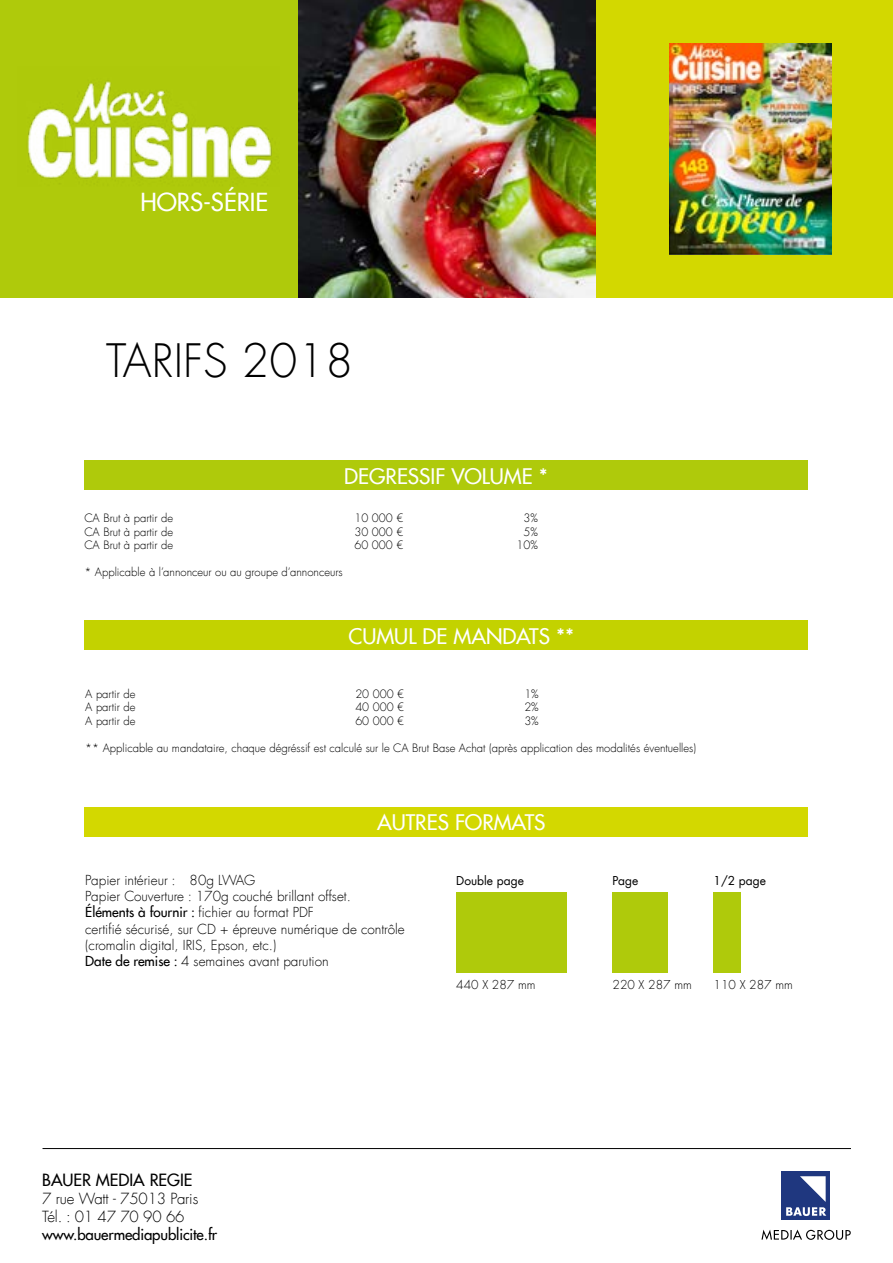
<style>
.page{position:relative;width:893px;height:1263px;background:#fff}
.page>*{position:absolute;margin:0;border:0;box-sizing:border-box;transform-origin:0 0}
.t1{font:300 45px "Futura Com";color:#000}
.t2{font:500 24.3px "Futura Com";color:#fff}
.t3{font:500 21px "Futura Com";color:#fff}
.t4{font:500 16.5px "Futura Com";color:#000}
.t5{font:300 15px/18px "Futura Com";letter-spacing:-.01em;color:#000}
.t6{font:500 15px "Futura Com";letter-spacing:-.01em;color:#000}
.t7{font:300 13.5px/16.2px "Futura Com";color:#000}
.t8{font:300 12px "Futura Com";color:#000}
.t9{font:12px "Futura Com";color:#000}
.t10{font:300 11.25px "Futura Com";color:#000}
.s1{font-weight:500}
</style>
<div class="page">
<div style="left:0;top:0;width:298px;height:298px;background:#afca0b"></div>
<div style="left:595px;top:0;width:298px;height:298px;background:#d3d800"></div>
<img style="left:669px;top:43px;width:162px;height:211px">
<svg style="left:761px;top:1229px;width:90px;height:11px"></svg>
<div style="left:781px;top:1171px;width:49px;height:49px;background:#1f377f"></div>
<svg style="left:786px;top:1176px;width:40px;height:40px"></svg>
<hr style="left:43px;top:1148px;width:808px;height:1px;background:#000">
<img style="left:27px;top:80px;width:245px;height:99px">
<img style="left:298px;top:0;width:297px;height:298px">
<div style="left:84px;top:460px;width:724px;height:30px;background:#afca0b"></div>
<div style="left:84px;top:807px;width:724px;height:30px;background:#d3d800"></div>
<div style="left:84px;top:620px;width:724px;height:30px;background:#c3d200"></div>
<div style="left:456px;top:892px;width:111px;height:80px;background:#afca0b"></div>
<div style="left:613px;top:892px;width:55px;height:80px;background:#afca0b"></div>
<div style="left:714px;top:892px;width:27px;height:80px;background:#afca0b"></div>
<h2 class="t2" style="left:140px;top:184px;width:129px">HORS-SÉRIE</h2>
<h1 class="t1" style="left:106px;top:331px;width:248px">TARIFS 2018</h1>
<h3 class="t3" style="left:344px;top:460px;width:205px">DEGRESSIF VOLUME *</h3>
<p class="t10" style="left:84px;top:511px;width:90px">CA Brut à partir de</p>
<p class="t10" style="left:354px;top:511px;width:50px">10 000 €</p>
<p class="t10" style="left:523px;top:511px;width:16px">3%</p>
<p class="t10" style="left:84px;top:524px;width:90px">CA Brut à partir de</p>
<p class="t10" style="left:354px;top:524px;width:50px">30 000 €</p>
<p class="t10" style="left:523px;top:524px;width:16px">5%</p>
<p class="t10" style="left:84px;top:538px;width:90px">CA Brut à partir de</p>
<p class="t10" style="left:354px;top:538px;width:50px">60 000 €</p>
<p class="t10" style="left:516px;top:538px;width:23px">10%</p>
<p class="t10" style="left:84px;top:565px;width:260px">* Applicable à l’annonceur ou au groupe d’annonceurs</p>
<h3 class="t3" style="left:348px;top:620px;width:227px">CUMUL DE MANDATS **</h3>
<p class="t10" style="left:85px;top:686px;width:52px">A partir de</p>
<p class="t10" style="left:355px;top:686px;width:50px">20 000 €</p>
<p class="t10" style="left:524px;top:686px;width:16px">1%</p>
<p class="t10" style="left:85px;top:700px;width:52px">A partir de</p>
<p class="t10" style="left:355px;top:700px;width:50px">40 000 €</p>
<p class="t10" style="left:524px;top:700px;width:16px">2%</p>
<p class="t10" style="left:85px;top:713px;width:52px">A partir de</p>
<p class="t10" style="left:355px;top:713px;width:50px">60 000 €</p>
<p class="t10" style="left:524px;top:713px;width:16px">3%</p>
<p class="t10" style="left:85px;top:740px;width:612px">** Applicable au mandataire, chaque dégréssif est calculé sur le CA Brut Base Achat (après application des modalités éventuelles)</p>
<h3 class="t3" style="left:377px;top:807px;width:170px">AUTRES FORMATS</h3>
<p class="t7" style="left:85px;top:872px;width:321px">Papier intérieur : 80g LWAG<br>Papier Couverture : 170g couché brillant offset.<br><span class="s1">Éléments à fournir :</span> fichier au format PDF<br>certifié sécurisé, sur CD + épreuve numérique de contrôle (cromalin digital, IRIS, Epson, etc.)<br><span class="s1">Date de remise :</span> 4 semaines avant parution</p>
<p class="t9" style="left:456px;top:872px;width:69px">Double page</p>
<p class="t9" style="left:613px;top:872px;width:27px">Page</p>
<p class="t9" style="left:714px;top:872px;width:54px">1/2 page</p>
<p class="t8" style="left:456px;top:977px;width:81px">440 X 287 mm</p>
<p class="t8" style="left:613px;top:977px;width:81px">220 X 287 mm</p>
<p class="t8" style="left:714px;top:977px;width:81px">110 X 287 mm</p>
<h3 class="t4" style="left:42px;top:1167px;width:152px">BAUER MEDIA REGIE</h3>
<h3 class="t5" style="left:42px;top:1189px;width:158px">7 rue Watt - 75013 Paris<br>Tél. : 01 47 70 90 66</h3>
<h3 class="t6" style="left:42px;top:1223px;width:176px">www.bauermediapublicite.fr</h3>
</div>
